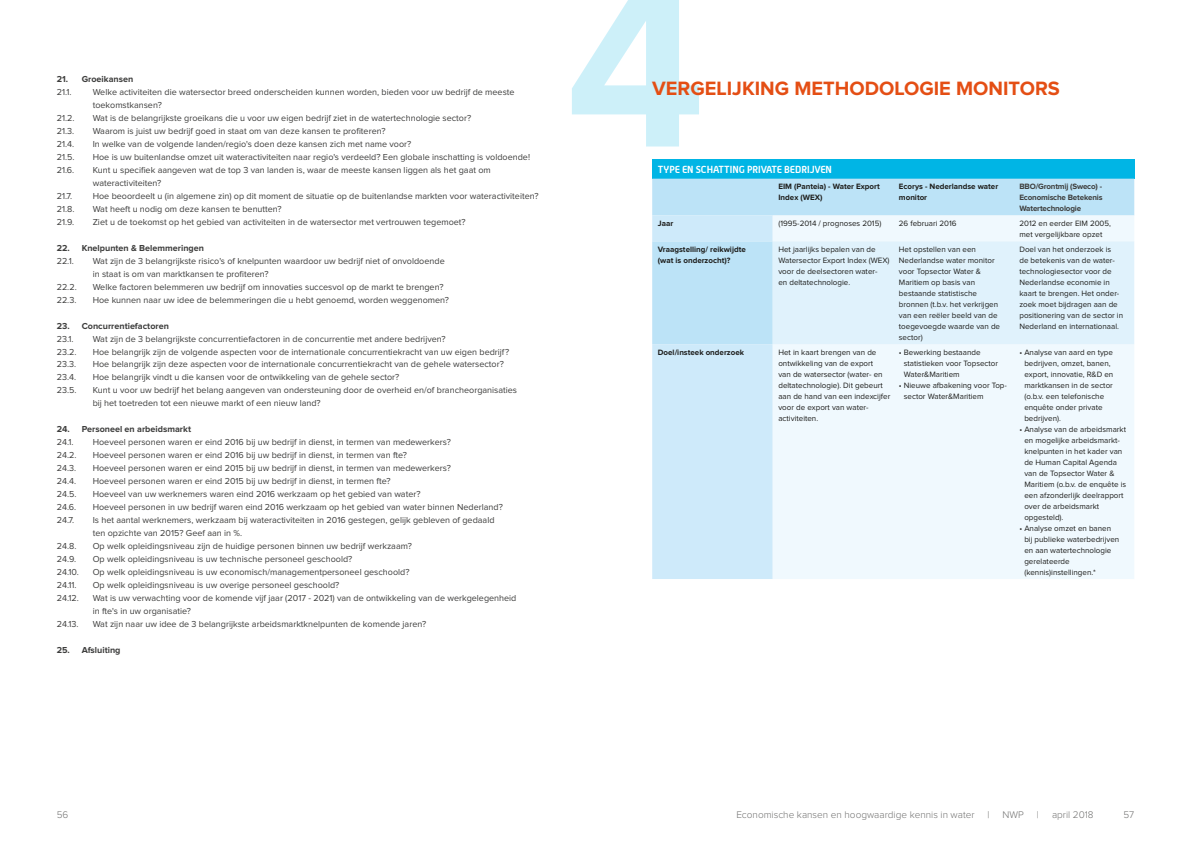
<style>
.page{position:relative;width:1191px;height:842px;background:#fff}
.page>*{position:absolute;margin:0;border:0;box-sizing:border-box;transform-origin:0 0}
.t1{font:700 20px "Proxima Nova";color:#e44e14}
.t2{font:300 10px "Proxima Nova";color:#70706f}
.t3{font:700 10px "Alwyn";color:#fff}
.t4{font:9px/13px "Proxima Nova";color:#3d3d3c}
.t5{font:700 9px "Proxima Nova";color:#3d3d3c}
.t6{font:8px/11px "Proxima Nova";color:#1d1d1b}
.t7{font:700 8px/11px "Proxima Nova";color:#1d1d1b}
.t8{font:700 8px/11px "Proxima Nova";letter-spacing:-.02em;color:#3d3d3c;text-align:justify}
</style>
<div class="page">
<div style="left:652px;top:160px;width:482px;height:19px;background:#00b5e5"></div>
<div style="left:652px;top:179px;width:482px;height:36px;background:#bce3f7"></div>
<svg style="left:652px;top:215px;width:120px;height:364px;fill:#ceeafa"></svg>
<div style="left:772px;top:215px;width:362px;height:364px;background:#f0f9fe"></div>
<div style="left:772px;top:241px;width:362px;height:103px;background:#e0f2fc"></div>
<svg style="left:572px;top:0;width:127px;height:147px"></svg>
<p class="t5" style="left:57px;top:74px;width:78px">21. Groeikansen</p>
<p class="t4" style="left:57px;top:85px;width:16px">21.1.</p>
<p class="t4" style="left:93px;top:85px;width:423px">Welke activiteiten die watersector breed onderscheiden kunnen worden, bieden voor uw bedrijf de meeste toekomstkansen?</p>
<p class="t4" style="left:57px;top:111px;width:19px">21.2.</p>
<p class="t4" style="left:93px;top:111px;width:380px">Wat is de belangrijkste groeikans die u voor uw eigen bedrijf ziet in de watertechnologie sector?</p>
<p class="t4" style="left:57px;top:124px;width:19px">21.3.</p>
<p class="t4" style="left:93px;top:124px;width:294px">Waarom is juist uw bedrijf goed in staat om van deze kansen te profiteren?</p>
<p class="t4" style="left:57px;top:137px;width:19px">21.4.</p>
<p class="t4" style="left:93px;top:137px;width:320px">In welke van de volgende landen/regio's doen deze kansen zich met name voor?</p>
<p class="t4" style="left:57px;top:150px;width:19px">21.5.</p>
<p class="t4" style="left:93px;top:150px;width:439px">Hoe is uw buitenlandse omzet uit wateractiviteiten naar regio's verdeeld? Een globale inschatting is voldoende!</p>
<p class="t4" style="left:57px;top:163px;width:19px">21.6.</p>
<p class="t4" style="left:93px;top:163px;width:399px">Kunt u specifiek aangeven wat de top 3 van landen is, waar de meeste kansen liggen als het gaat om wateractiviteiten?</p>
<p class="t4" style="left:57px;top:189px;width:17px">21.7.</p>
<p class="t4" style="left:93px;top:189px;width:447px">Hoe beoordeelt u (in algemene zin) op dit moment de situatie op de buitenlandse markten voor wateractiviteiten?</p>
<p class="t4" style="left:57px;top:202px;width:19px">21.8.</p>
<p class="t4" style="left:93px;top:202px;width:190px">Wat heeft u nodig om deze kansen te benutten?</p>
<p class="t4" style="left:57px;top:215px;width:19px">21.9.</p>
<p class="t4" style="left:93px;top:215px;width:374px">Ziet u de toekomst op het gebied van activiteiten in de watersector met vertrouwen tegemoet?</p>
<p class="t5" style="left:57px;top:243px;width:149px">22. Knelpunten &amp; Belemmeringen</p>
<p class="t4" style="left:57px;top:254px;width:19px">22.1.</p>
<p class="t4" style="left:93px;top:254px;width:353px">Wat zijn de 3 belangrijkste risico's of knelpunten waardoor uw bedrijf niet of onvoldoende in staat is om van marktkansen te profiteren?</p>
<p class="t4" style="left:57px;top:280px;width:22px">22.2.</p>
<p class="t4" style="left:93px;top:280px;width:352px">Welke factoren belemmeren uw bedrijf om innovaties succesvol op de markt te brengen?</p>
<p class="t4" style="left:57px;top:293px;width:21px">22.3.</p>
<p class="t4" style="left:93px;top:293px;width:358px">Hoe kunnen naar uw idee de belemmeringen die u hebt genoemd, worden weggenomen?</p>
<p class="t5" style="left:57px;top:321px;width:114px">23. Concurrentiefactoren</p>
<p class="t4" style="left:57px;top:332px;width:18px">23.1.</p>
<p class="t4" style="left:93px;top:332px;width:354px">Wat zijn de 3 belangrijkste concurrentiefactoren in de concurrentie met andere bedrijven?</p>
<p class="t4" style="left:57px;top:345px;width:21px">23.2.</p>
<p class="t4" style="left:93px;top:345px;width:418px">Hoe belangrijk zijn de volgende aspecten voor de internationale concurrentiekracht van uw eigen bedrijf?</p>
<p class="t4" style="left:57px;top:358px;width:21px">23.3.</p>
<p class="t4" style="left:93px;top:358px;width:413px">Hoe belangrijk zijn deze aspecten voor de internationale concurrentiekracht van de gehele watersector?</p>
<p class="t4" style="left:57px;top:371px;width:21px">23.4.</p>
<p class="t4" style="left:93px;top:371px;width:308px">Hoe belangrijk vindt u die kansen voor de ontwikkeling van de gehele sector?</p>
<p class="t4" style="left:57px;top:384px;width:21px">23.5.</p>
<p class="t4" style="left:93px;top:384px;width:426px">Kunt u voor uw bedrijf het belang aangeven van ondersteuning door de overheid en/of brancheorganisaties bij het toetreden tot een nieuwe markt of een nieuw land?</p>
<p class="t5" style="left:57px;top:425px;width:136px">24. Personeel en arbeidsmarkt</p>
<p class="t4" style="left:57px;top:436px;width:18px">24.1.</p>
<p class="t4" style="left:93px;top:436px;width:359px">Hoeveel personen waren er eind 2016 bij uw bedrijf in dienst, in termen van medewerkers?</p>
<p class="t4" style="left:57px;top:449px;width:21px">24.2.</p>
<p class="t4" style="left:93px;top:449px;width:316px">Hoeveel personen waren er eind 2016 bij uw bedrijf in dienst, in termen van fte?</p>
<p class="t4" style="left:57px;top:462px;width:21px">24.3.</p>
<p class="t4" style="left:93px;top:462px;width:359px">Hoeveel personen waren er eind 2015 bij uw bedrijf in dienst, in termen van medewerkers?</p>
<p class="t4" style="left:57px;top:475px;width:21px">24.4.</p>
<p class="t4" style="left:93px;top:475px;width:299px">Hoeveel personen waren er eind 2015 bij uw bedrijf in dienst, in termen fte?</p>
<p class="t4" style="left:57px;top:488px;width:21px">24.5.</p>
<p class="t4" style="left:93px;top:488px;width:329px">Hoeveel van uw werknemers waren eind 2016 werkzaam op het gebied van water?</p>
<p class="t4" style="left:57px;top:501px;width:21px">24.6.</p>
<p class="t4" style="left:93px;top:501px;width:412px">Hoeveel personen in uw bedrijf waren eind 2016 werkzaam op het gebied van water binnen Nederland?</p>
<p class="t4" style="left:57px;top:514px;width:19px">24.7.</p>
<p class="t4" style="left:93px;top:514px;width:403px">Is het aantal werknemers, werkzaam bij wateractiviteiten in 2016 gestegen, gelijk gebleven of gedaald ten opzichte van 2015? Geef aan in %.</p>
<p class="t4" style="left:57px;top:540px;width:21px">24.8.</p>
<p class="t4" style="left:93px;top:540px;width:321px">Op welk opleidingsniveau zijn de huidige personen binnen uw bedrijf werkzaam?</p>
<p class="t4" style="left:57px;top:553px;width:21px">24.9.</p>
<p class="t4" style="left:93px;top:553px;width:261px">Op welk opleidingsniveau is uw technische personeel geschoold?</p>
<p class="t4" style="left:57px;top:566px;width:24px">24.10.</p>
<p class="t4" style="left:93px;top:566px;width:318px">Op welk opleidingsniveau is uw economisch/managementpersoneel geschoold?</p>
<p class="t4" style="left:57px;top:579px;width:21px">24.11.</p>
<p class="t4" style="left:93px;top:579px;width:248px">Op welk opleidingsniveau is uw overige personeel geschoold?</p>
<p class="t4" style="left:57px;top:592px;width:24px">24.12.</p>
<p class="t4" style="left:93px;top:592px;width:425px">Wat is uw verwachting voor de komende vijf jaar (2017 - 2021) van de ontwikkeling van de werkgelegenheid in fte's in uw organisatie?</p>
<p class="t4" style="left:57px;top:618px;width:23px">24.13.</p>
<p class="t4" style="left:93px;top:618px;width:335px">Wat zijn naar uw idee de 3 belangrijkste arbeidsmarktknelpunten de komende jaren?</p>
<p class="t5" style="left:57px;top:646px;width:65px">25. Afsluiting</p>
<h1 class="t1" style="left:652px;top:79px;width:409px">VERGELIJKING METHODOLOGIE MONITORS</h1>
<p class="t3" style="left:658px;top:163px;width:176px">TYPE EN SCHATTING PRIVATE BEDRIJVEN</p>
<p class="t7" style="left:778px;top:181px;width:103px">EIM (Panteia) - Water Export<br>Index (WEX)</p>
<p class="t7" style="left:899px;top:181px;width:101px">Ecorys - Nederlandse water monitor</p>
<p class="t8" style="left:1019px;top:181px;width:85px">BBO/Grontmij (Sweco) - Economische Betekenis Watertechnologie</p>
<p class="t7" style="left:658px;top:218px;width:17px">Jaar</p>
<p class="t6" style="left:778px;top:218px;width:104px">(1995-2014 / prognoses 2015)</p>
<p class="t6" style="left:899px;top:218px;width:59px">26 februari 2016</p>
<p class="t6" style="left:1019px;top:218px;width:93px">2012 en eerder EIM 2005, met vergelijkbare opzet</p>
<p class="t7" style="left:658px;top:244px;width:89px">Vraagstelling/ reikwijdte (wat is onderzocht)?</p>
<p class="t6" style="left:778px;top:244px;width:113px">Het jaarlijks bepalen van de<br>Watersector Export Index (WEX) voor de deelsectoren water-<br>en deltatechnologie.</p>
<p class="t6" style="left:899px;top:244px;width:103px">Het opstellen van een<br>Nederlandse water monitor voor Topsector Water &amp;<br>Maritiem op basis van bestaande statistische bronnen (t.b.v. het verkrijgen van een reëler beeld van de toegevoegde waarde van de sector)</p>
<p class="t6" style="left:1019px;top:244px;width:105px">Doel van het onderzoek is<br>de betekenis van de water&shy;technologiesector voor de<br>Nederlandse economie in kaart te brengen. Het onder&shy;zoek moet bijdragen aan de positionering van de sector in<br>Nederland en internationaal.</p>
<p class="t7" style="left:658px;top:347px;width:88px">Doel/insteek onderzoek</p>
<p class="t6" style="left:778px;top:347px;width:113px">Het in kaart brengen van de ontwikkeling van de export<br>van de watersector (water- en deltatechnologie). Dit gebeurt aan de hand van een indexcijfer voor de export van water&shy;activiteiten.</p>
<p class="t6" style="left:904px;top:347px;width:96px;text-indent:-5px">• Bewerking bestaande statistieken voor Topsector<br>Water&amp;Maritiem</p>
<p class="t6" style="left:1024px;top:347px;width:90px;text-indent:-5px">• Analyse van aard en type bedrijven, omzet, banen, export, innovatie, R&amp;D en marktkansen in de sector (o.b.v. een telefonische enquête onder private bedrijven).</p>
<p class="t6" style="left:1024px;top:424px;width:103px;text-indent:-5px">• Analyse van de arbeidsmarkt en mogelijke arbeidsmarkt&shy;knelpunten in het kader van de Human Capital Agenda van de Topsector Water &amp;<br>Maritiem (o.b.v. de enquête is een afzonderlijk deelrapport over de arbeidsmarkt opgesteld).</p>
<p class="t6" style="left:1024px;top:523px;width:96px;text-indent:-5px">• Analyse omzet en banen bij publieke waterbedrijven en aan watertechnologie gerelateerde (kennis)instellingen.*</p>
<p class="t6" style="left:904px;top:380px;width:105px;text-indent:-5px">• Nieuwe afbakening voor Top&shy;sector Water&amp;Maritiem</p>
<p class="t2" style="left:57px;top:810px;width:13px">56</p>
<p class="t2" style="left:736px;top:810px;width:240px">Economische kansen en hoogwaardige kennis in water</p>
<p class="t2" style="left:987px;top:810px;width:4px">|</p>
<p class="t2" style="left:1002px;top:810px;width:23px">NWP</p>
<p class="t2" style="left:1037px;top:810px;width:4px">|</p>
<p class="t2" style="left:1052px;top:810px;width:43px">april 2018</p>
<p class="t2" style="left:1123px;top:810px;width:12px">57</p>
</div>
